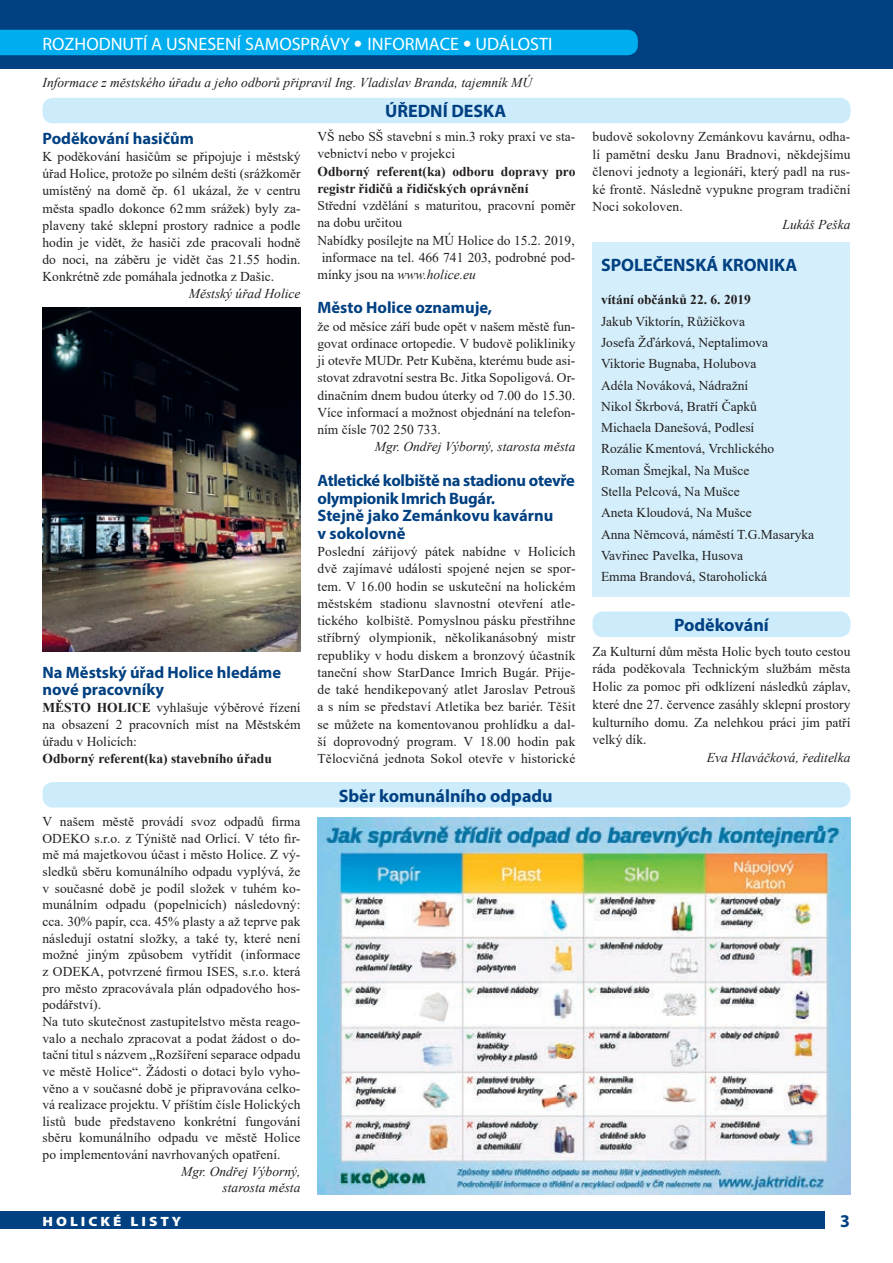
<style>
.page{position:relative;width:893px;height:1263px;background:#fff}
.page>*{position:absolute;margin:0;border:0;box-sizing:border-box;transform-origin:0 0}
.t1{font:700 18px "Myriad Pro";color:#014081}
.t2{font:18px "Myriad Pro";color:#fff}
.t3{font:700 16.5px/17.5px "Myriad Pro";letter-spacing:-.005em;color:#014081}
.t4{font:13.5px/16.6px "Times New Roman";letter-spacing:.005em;color:#231f20;text-align:justify}
.t5{font:italic 13.5px/16.6px "Times New Roman";color:#231f20;text-align:right}
.t6{font:700 13.5px/17.2px "Times New Roman";color:#231f20}
.t7{font:900 13.5px "Myriad Pro";letter-spacing:.2em;color:#fff;scale:1.11 1}
.s1{font-family:"Frutiger CE";font-weight:300}
.s2{font-weight:700}
.s3{font-style:normal}
</style>
<div class="page">
<div style="left:0;top:1212px;width:825px;height:17px;background:#014081"></div>
<div style="left:0;top:0;width:893px;height:68px;background:#014081"></div>
<div style="left:0;top:30px;width:638px;height:25px;background:#00aeef"></div>
<div style="left:43px;top:98px;width:807px;height:25px;background:#ccecfb;border-radius:10px"></div>
<div style="left:43px;top:782px;width:807px;height:25px;background:#ccecfb;border-radius:10px"></div>
<div style="left:592px;top:242px;width:258px;height:355px;background:#d4effb"></div>
<img style="left:317px;top:817px;width:533px;height:378px">
<img style="left:43px;top:307px;width:257px;height:344px">
<div style="left:592px;top:611px;width:258px;height:26px;background:#ccecfb;border-radius:10px"></div>
<h1 class="t2" style="left:43px;top:32px;width:511px">ROZHODNUTÍ A USNESENÍ SAMOSPRÁVY <span class="s1">•</span> INFORMACE <span class="s1">•</span> UDÁLOSTI</h1>
<p class="t5" style="left:43px;top:74px;width:491px">Informace z městského úřadu a jeho odborů připravil Ing. Vladislav Branda, tajemník MÚ</p>
<p class="t3" style="left:43px;top:129px;width:153px">Poděkování hasičům</p>
<p class="t4" style="left:43px;top:148px;width:259px;line-height:17.1px">K poděkování hasičům se připojuje i městský úřad Holice, protože po silném dešti (srážkoměr umístěný na domě čp. 61 ukázal, že v centru města spadlo dokonce 62mm srážek) byly za&shy;plaveny také sklepní prostory radnice a podle hodin je vidět, že hasiči zde pracovali hodně do noci, na záběru je vidět čas 21.55 hodin.<br>Konkrétně zde pomáhala jednotka z Dašic.</p>
<p class="t5" style="left:189px;top:285px;width:113px">Městský úřad Holice</p>
<p class="t3" style="left:43px;top:663px;width:240px">Na Městský úřad Holice hledáme nové pracovníky</p>
<p class="t4" style="left:43px;top:698px;width:259px;line-height:17.1px"><span class="s2">MĚSTO HOLICE</span> vyhlašuje výběrové řízení na obsazení 2 pracovních míst na Městském úřadu v Holicích:</p>
<p class="t6" style="left:43px;top:750px;width:231px">Odborný referent(ka) stavebního úřadu</p>
<p class="t4" style="left:42px;top:813px;width:259px;text-align:left">V našem městě provádí svoz odpadů firma ODEKO s.r.o. z Týniště nad Orlicí. V této fir&shy;mě má majetkovou účast i město Holice. Z vý&shy;sledků sběru komunálního odpadu vyplývá, že v současné době je podíl složek v tuhém ko&shy;munálním odpadu (popelnicích) následovný: cca. 30% papír, cca. 45% plasty a až teprve pak následují ostatní složky, a také ty, které není možné jiným způsobem vytřídit (informace z ODEKA, potvrzené firmou ISES, s.r.o. která pro město zpracovávala plán odpadového hos&shy;podářství).<br>Na tuto skutečnost zastupitelstvo města reago&shy;valo a nechalo zpracovat a podat žádost o do&shy;tační titul s názvem „Rozšíření separace odpadu ve městě Holice“. Žádosti o dotaci bylo vyho&shy;věno a v současné době je připravována celko&shy;vá realizace projektu. V příštím čísle Holických listů bude představeno konkrétní fungování sběru komunálního odpadu ve městě Holice po implementování navrhovaných opatření.</p>
<p class="t5" style="left:181px;top:1162px;width:121px">Mgr. Ondřej Výborný, starosta města</p>
<h1 class="t1" style="left:385px;top:100px;width:123px">ÚŘEDNÍ DESKA</h1>
<p class="t4" style="left:317px;top:128px;width:259px;line-height:17.2px">VŠ nebo SŠ stavební s min.3 roky praxí ve sta&shy;vebnictví nebo v projekci</p>
<p class="t6" style="left:317px;top:162px;width:259px">Odborný referent(ka) odboru dopravy pro registr řidičů a řidičských oprávnění</p>
<p class="t4" style="left:317px;top:197px;width:259px">Střední vzdělání s maturitou, pracovní poměr</p>
<p class="t4" style="left:317px;top:214px;width:86px">na dobu určitou</p>
<p class="t4" style="left:317px;top:231px;width:259px">Nabídky posílejte na MÚ Holice do 15.2. 2019,</p>
<p class="t4" style="left:322px;top:249px;width:255px">informace na tel. 466 741 203, podrobné pod-</p>
<p class="t5" style="left:317px;top:266px;width:160px"><span class="s3">mínky jsou na</span> www.holice.eu</p>
<p class="t3" style="left:317px;top:298px;width:176px">Město Holice oznamuje,</p>
<p class="t4" style="left:317px;top:317px;width:259px;line-height:17.2px">že od měsíce září bude opět v našem městě fun&shy;govat ordinace ortopedie. V budově polikliniky ji otevře MUDr. Petr Kuběna, kterému bude asi&shy;stovat zdravotní sestra Bc. Jitka Sopoligová. Or&shy;dinačním dnem budou úterky od 7.00 do 15.30.<br>Více informací a možnost objednání na telefon&shy;ním čísle 702 250 733.</p>
<p class="t5" style="left:375px;top:438px;width:202px">Mgr. Ondřej Výborný, starosta města</p>
<p class="t3" style="left:317px;top:471px;width:259px">Atletické kolbiště na stadionu otevře olympionik Imrich Bugár.<br>Stejně jako Zemánkovu kavárnu<br>v sokolovně</p>
<p class="t4" style="left:317px;top:543px;width:259px;line-height:17.2px">Poslední zářijový pátek nabídne v Holicích dvě zajímavé události spojené nejen se spor&shy;tem. V 16.00 hodin se uskuteční na holickém městském stadionu slavnostní otevření atle&shy;tického kolbiště. Pomyslnou pásku přestřihne stříbrný olympionik, několikanásobný mistr republiky v hodu diskem a bronzový účastník taneční show StarDance Imrich Bugár. Přije&shy;de také hendikepovaný atlet Jaroslav Petrouš a s ním se představí Atletika bez bariér. Těšit se můžete na komentovanou prohlídku a dal&shy;ší doprovodný program. V 18.00 hodin pak Tělocvičná jednota Sokol otevře v historické</p>
<h1 class="t1" style="left:339px;top:784px;width:216px">Sběr komunálního odpadu</h1>
<p class="t4" style="left:592px;top:127px;width:259px;line-height:17.5px">budově sokolovny Zemánkovu kavárnu, odha&shy;lí pamětní desku Janu Bradnovi, někdejšímu členovi jednoty a legionáři, který padl na rus&shy;ké frontě. Následně vypukne program tradiční Noci sokoloven.</p>
<p class="t5" style="left:783px;top:216px;width:69px">Lukáš Peška</p>
<h1 class="t1" style="left:601px;top:253px;width:198px">SPOLEČENSKÁ KRONIKA</h1>
<p class="t6" style="left:601px;top:291px;width:152px">vítání občánků 22. 6. 2019</p>
<p class="t4" style="left:601px;top:310px;width:215px;line-height:21.3px;text-align:left">Jakub Viktorín, Růžičkova<br>Josefa Žďárková, Neptalimova<br>Viktorie Bugnaba, Holubova<br>Adéla Nováková, Nádražní<br>Nikol Škrbová, Bratří Čapků<br>Michaela Danešová, Podlesí<br>Rozálie Kmentová, Vrchlického<br>Roman Šmejkal, Na Mušce<br>Stella Pelcová, Na Mušce<br>Aneta Kloudová, Na Mušce<br>Anna Němcová, náměstí T.G.Masaryka<br>Vavřinec Pavelka, Husova<br>Emma Brandová, Staroholická</p>
<h1 class="t1" style="left:674px;top:613px;width:96px">Poděkování</h1>
<p class="t4" style="left:592px;top:642px;width:259px;line-height:17.7px">Za Kulturní dům města Holic bych touto cestou ráda poděkovala Technickým službám města Holic za pomoc při odklízení následků záplav, které dne 27. července zasáhly sklepní prostory kulturního domu. Za nelehkou práci jim patří velký dík.</p>
<p class="t5" style="left:707px;top:749px;width:145px">Eva Hlaváčková, ředitelka</p>
<p class="t7" style="left:43px;top:1212px;width:127px">HOLICKÉ LISTY</p>
<h1 class="t1" style="left:840px;top:1209px;width:11px">3</h1>
</div>
